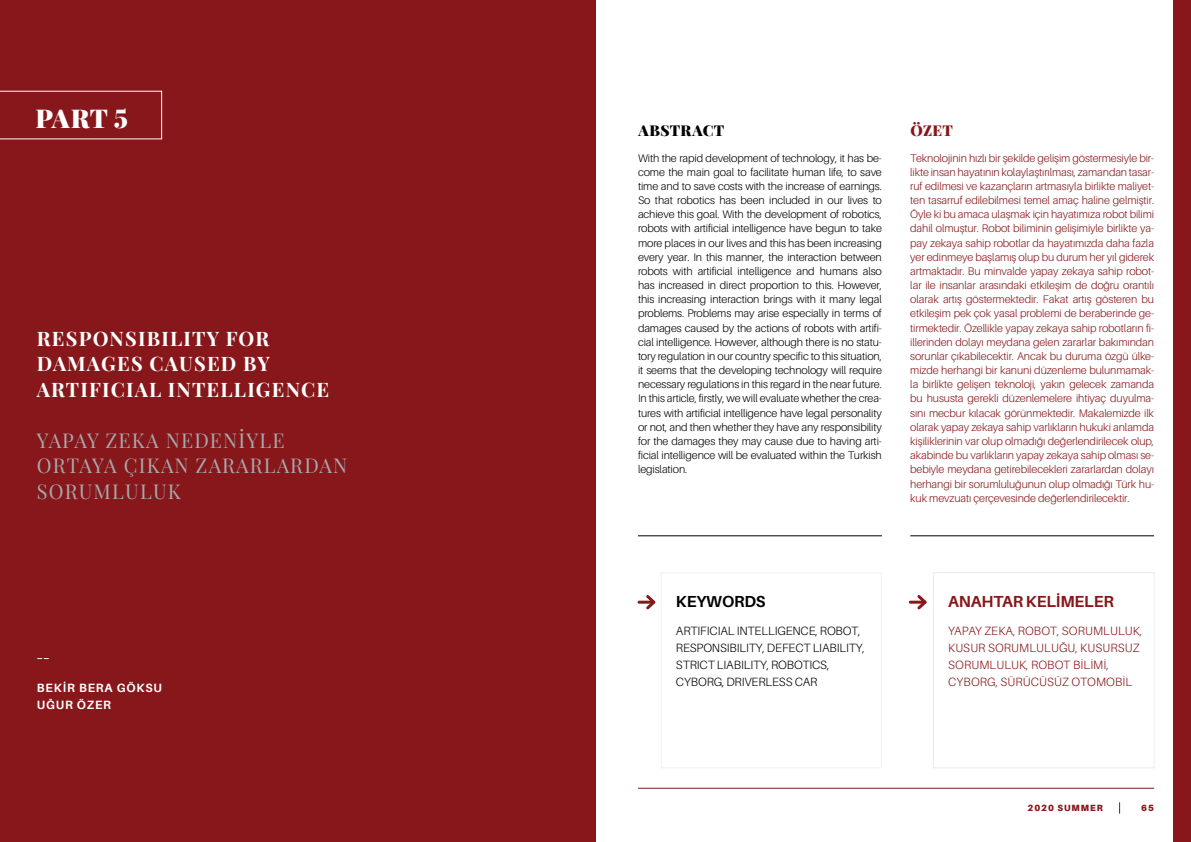
<style>
.page{position:relative;width:1191px;height:842px;background:#fff}
.page>*{position:absolute;margin:0;border:0;box-sizing:border-box;transform-origin:0 0}
.t1{font:900 26px "Playfair Display";color:#fff}
.t2{font:700 20px/25.5px "Playfair Display";letter-spacing:.06em;color:#fff}
.t3{font:20px/25.5px "Playfair Display";letter-spacing:.06em;color:#a7a9ac}
.t4{font:700 16px "Aileron";letter-spacing:-.01em;color:#87171a}
.t5{font:700 16px "Aileron";letter-spacing:-.01em;color:#000}
.t6{font:900 15px "Playfair Display";letter-spacing:.025em;color:#000}
.t7{font:900 15px "Playfair Display";color:#87171a}
.t8{font:300 12px/17px "Aileron";letter-spacing:-.01em;color:#000}
.t9{font:300 12px/17px "Aileron";letter-spacing:.01em;color:#87171a}
.t10{font:700 12px/17px "Aileron";letter-spacing:.07em;color:#fff}
.t11{font:italic 700 12px "Aileron";color:#fff}
.t12{font:300 11px/14.2px "Aileron";letter-spacing:-.01em;color:#87171a;text-align:justify}
.t13{font:300 11px/14.2px "Aileron";letter-spacing:-.01em;color:#000;text-align:justify}
.t14{font:900 9px "Aileron";letter-spacing:.11em;color:#87171a}
</style>
<div class="page">
<hr style="left:638px;top:788px;width:516px;height:1px;background:#87171a">
<svg style="left:1119px;top:802px;width:1px;height:12px"></svg>
<hr style="left:595px;top:0;width:1px;height:842px;background:#ebebec">
<div style="left:0;top:0;width:595px;height:842px;background:#87171a"></div>
<div style="left:1174px;top:0;width:17px;height:842px;background:#87171a"></div>
<div style="left:660px;top:572px;width:222px;height:196px;border:1px solid #f1f1f2"></div>
<div style="left:933px;top:572px;width:221px;height:196px;border:1px solid #f3eae6"></div>
<hr style="left:638px;top:535px;width:244px;height:1px;background:#000">
<hr style="left:910px;top:535px;width:244px;height:1px;background:#000">
<hr style="left:639px;top:601px;width:15px;height:3px;background:#87171a">
<svg style="left:643px;top:595px;width:13px;height:15px"></svg>
<hr style="left:910px;top:601px;width:15px;height:3px;background:#87171a">
<svg style="left:914px;top:595px;width:13px;height:15px"></svg>
<svg style="left:0;top:91px;width:162px;height:48px"></svg>
<h1 class="t1" style="left:36px;top:97px;width:94px">PART 5</h1>
<h2 class="t2" style="left:37px;top:324px;width:294px">RESPONSIBILITY FOR<br>DAMAGES CAUSED BY<br>ARTIFICIAL INTELLIGENCE</h2>
<h2 class="t3" style="left:37px;top:426px;width:312px">YAPAY ZEKA NEDENİYLE<br>ORTAYA ÇIKAN ZARARLARDAN<br>SORUMLULUK</h2>
<p class="t11" style="left:37px;top:647px;width:14px">__</p>
<p class="t10" style="left:37px;top:679px;width:127px">BEKIR BERA GÖKSU<br>UĞUR ÖZER</p>
<h3 class="t6" style="left:638px;top:119px;width:87px">ABSTRACT</h3>
<p class="t13" style="left:638px;top:151px;width:245px">With the rapid development of technology, it has be&shy;come the main goal to facilitate human life, to save time and to save costs with the increase of earnings.<br>So that robotics has been included in our lives to achieve this goal. With the development of robotics, robots with artificial intelligence have begun to take more places in our lives and this has been increasing every year. In this manner, the interaction between robots with artificial intelligence and humans also has increased in direct proportion to this. However, this increasing interaction brings with it many legal problems. Problems may arise especially in terms of damages caused by the actions of robots with artifi&shy;cial intelligence. However, although there is no statu&shy;tory regulation in our country specific to this situation, it seems that the developing technology will require necessary regulations in this regard in the near future.<br>In this article, firstly, we will evaluate whether the crea&shy;tures with artificial intelligence have legal personality or not, and then whether they have any responsibility for the damages they may cause due to having arti&shy;ficial intelligence will be evaluated within the Turkish legislation.</p>
<h3 class="t7" style="left:910px;top:119px;width:44px">ÖZET</h3>
<p class="t12" style="left:910px;top:151px;width:245px">Teknolojinin hızlı bir şekilde gelişim göstermesiyle bir&shy;likte insan hayatının kolaylaştırılması, zamandan tasar&shy;ruf edilmesi ve kazançların artmasıyla birlikte maliyet&shy;ten tasarruf edilebilmesi temel amaç haline gelmiştir.<br>Öyle ki bu amaca ulaşmak için hayatımıza robot bilimi dahil olmuştur. Robot biliminin gelişimiyle birlikte ya&shy;pay zekaya sahip robotlar da hayatımızda daha fazla yer edinmeye başlamış olup bu durum her yıl giderek artmaktadır. Bu minvalde yapay zekaya sahip robot&shy;lar ile insanlar arasındaki etkileşim de doğru orantılı olarak artış göstermektedir. Fakat artış gösteren bu etkileşim pek çok yasal problemi de beraberinde ge&shy;tirmektedir. Özellikle yapay zekaya sahip robotların fi&shy;illerinden dolayı meydana gelen zararlar bakımından sorunlar çıkabilecektir. Ancak bu duruma özgü ülke&shy;mizde herhangi bir kanuni düzenleme bulunmamak&shy;la birlikte gelişen teknoloji, yakın gelecek zamanda bu hususta gerekli düzenlemelere ihtiyaç duyulma&shy;sını mecbur kılacak görünmektedir. Makalemizde ilk olarak yapay zekaya sahip varlıkların hukuki anlamda kişiliklerinin var olup olmadığı değerlendirilecek olup, akabinde bu varlıkların yapay zekaya sahip olması se&shy;bebiyle meydana getirebilecekleri zararlardan dolayı herhangi bir sorumluluğunun olup olmadığı Türk hu&shy;kuk mevzuatı çerçevesinde değerlendirilecektir.</p>
<h3 class="t5" style="left:676px;top:592px;width:91px">KEYWORDS</h3>
<p class="t8" style="left:676px;top:622px;width:190px">ARTIFICIAL INTELLIGENCE, ROBOT,<br>RESPONSIBILITY, DEFECT LIABILITY,<br>STRICT LIABILITY, ROBOTICS,<br>CYBORG, DRIVERLESS CAR</p>
<h3 class="t4" style="left:948px;top:592px;width:167px">ANAHTAR KELİMELER</h3>
<p class="t9" style="left:948px;top:622px;width:196px">YAPAY ZEKA, ROBOT, SORUMLULUK,<br>KUSUR SORUMLULUĞU, KUSURSUZ<br>SORUMLULUK, ROBOT BI LI MI,<br>CYBORG, SÜRÜCÜSÜZ OTOMOBI L</p>
<p class="t14" style="left:1027px;top:802px;width:77px">2020 SUMMER</p>
<p class="t14" style="left:1141px;top:802px;width:14px">65</p>
</div>
